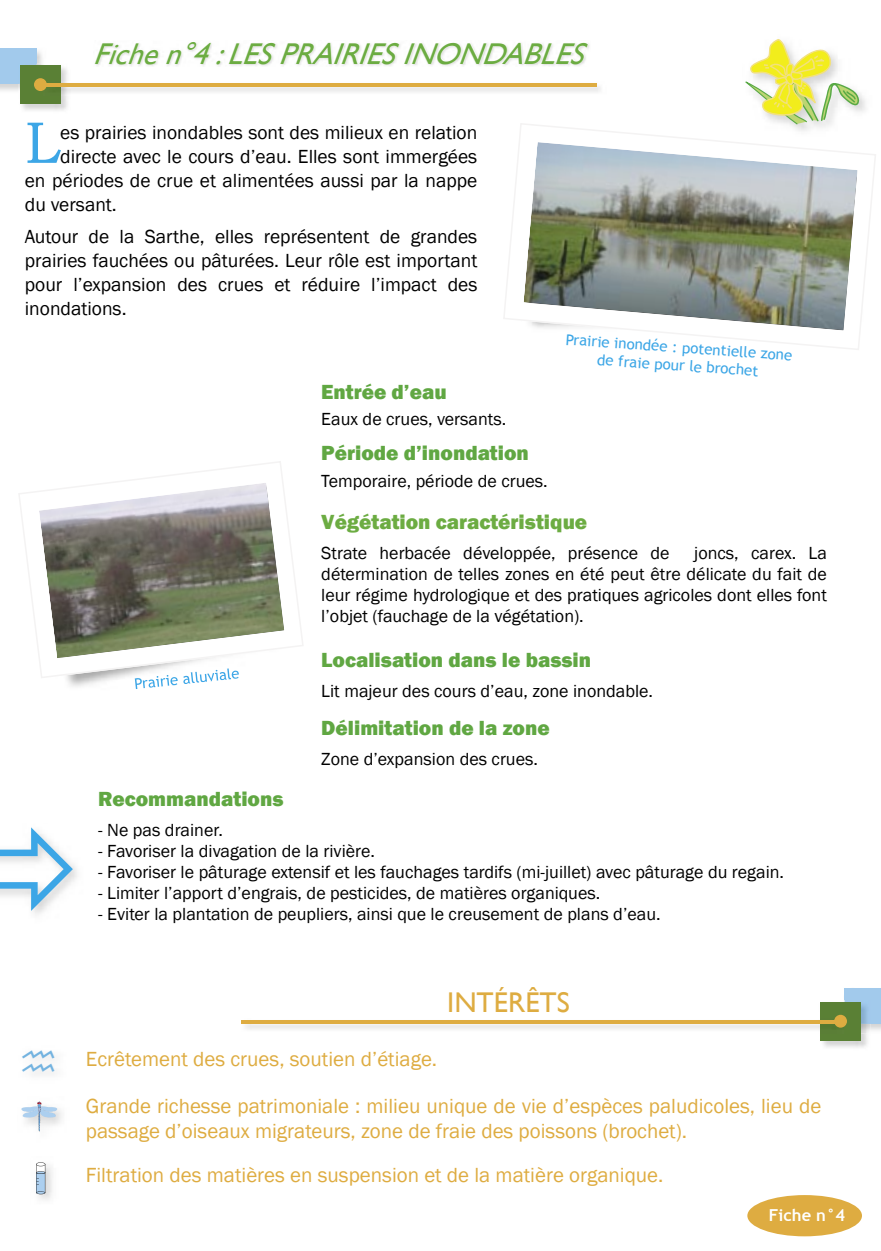
<style>
.page{position:relative;width:881px;height:1251px;background:#fff}
.page>*{position:absolute;margin:0;border:0;box-sizing:border-box;transform-origin:0 0}
.t1{font:58.95px "Bookman Old Style";color:#3ca6e6}
.t2{font:italic 30px "Gill Sans";color:#6cac42}
.t3{font:28.5px "Gill Sans";color:#deac41}
.t4{font:21px/25.5px "Franklin Gothic";color:#deac41}
.t5{font:800 21px "Franklin Gothic";color:#60a742}
.t6{font:800 21px "Franklin Gothic";color:#6cac42}
.t7{font:19.5px/24px "Franklin Gothic";color:#000;text-align:justify}
.t8{font:18px/21px "Franklin Gothic";color:#000;text-align:justify}
.t9{font:700 16.5px "Trebuchet MS";color:#fff}
.t10{font:15px/18px "Trebuchet MS";color:#3ca6e6;text-align:center}
</style>
<div class="page">
<img style="left:96px;top:43px;width:493px;height:23px">
<svg style="left:96px;top:43px;width:62px;height:21px"></svg>
<svg style="left:165px;top:43px;width:423px;height:23px"></svg>
<svg style="left:22px;top:1101px;width:35px;height:30px"></svg>
<img style="left:36px;top:1163px;width:16px;height:37px">
<svg style="left:36px;top:1162px;width:9px;height:31px"></svg>
<div style="left:844px;top:988px;width:36px;height:35px;background:#a2caec"></div>
<img style="left:820px;top:1033px;width:48px;height:15px">
<img style="left:860px;top:1023px;width:10px;height:10px">
<img style="left:844px;top:1000px;width:23px;height:23px">
<div style="left:820px;top:1001px;width:40px;height:39px;background:#5a8035"></div>
<img style="left:241px;top:1023px;width:577px;height:7px">
<svg style="left:818px;top:1023px;width:2px;height:7px"></svg>
<img style="left:820px;top:1023px;width:23px;height:5px">
<hr style="left:241px;top:1020px;width:593px;height:3px;background:#deac41">
<img style="left:0;top:48px;width:42px;height:43px">
<div style="left:0;top:48px;width:36px;height:36px;background:#a2caec"></div>
<img style="left:22px;top:67px;width:46px;height:44px">
<img style="left:19px;top:64px;width:24px;height:27px">
<img style="left:19px;top:64px;width:17px;height:20px">
<div style="left:20px;top:65px;width:41px;height:39px;background:#5a8035"></div>
<img style="left:47px;top:82px;width:554px;height:14px">
<hr style="left:45px;top:83px;width:551px;height:3px;background:#deac41">
<svg style="left:34px;top:78px;width:13px;height:13px"></svg>
<img style="left:107px;top:678px;width:131px;height:12px">
<svg style="left:19px;top:461px;width:284px;height:217px"></svg>
<img style="left:39px;top:482px;width:245px;height:176px">
<svg style="left:503px;top:123px;width:372px;height:227px"></svg>
<img style="left:523px;top:142px;width:334px;height:188px">
<svg style="left:833px;top:1014px;width:13px;height:13px"></svg>
<img style="left:742px;top:93px;width:129px;height:44px">
<svg style="left:744px;top:39px;width:115px;height:86px"></svg>
<div style="left:747px;top:1194px;width:114px;height:41px;background:#deac41;border-radius:50%"></div>
<svg style="left:0;top:828px;width:73px;height:82px"></svg>
<svg style="left:23px;top:1051px;width:31px;height:20px"></svg>
<h2 class="t2" style="left:93px;top:36px;width:504px">Fichen°4:LESPRAIRIESINONDABLES</h2>
<h1 class="t1" style="left:25px;top:104px;width:37px">L</h1>
<p class="t7" style="left:60px;top:121px;width:418px">es prairies inondables sont des milieux en relation</p>
<p class="t7" style="left:60px;top:145px;width:418px">directe avec le cours d’eau. Elles sont immergées</p>
<p class="t7" style="left:25px;top:169px;width:454px">en périodes de crue et alimentées aussi par la nappe</p>
<p class="t7" style="left:25px;top:193px;width:93px">du versant.</p>
<p class="t7" style="left:25px;top:225px;width:454px">Autour de la Sarthe, elles représentent de grandes prairies fauchées ou pâturées. Leur rôle est important pour l’expansion des crues et réduire l’impact des inondations.</p>
<p class="t10" style="left:566px;top:330px;width:228px;rotate:4deg">Prairie inondée : potentielle zone de fraie pour le brochet</p>
<p class="t5" style="left:321px;top:378px;width:127px">Entrée d’eau</p>
<p class="t8" style="left:321px;top:409px;width:186px">Eaux de crues, versants.</p>
<p class="t5" style="left:321px;top:439px;width:209px">Période d’inondation</p>
<p class="t8" style="left:321px;top:470px;width:228px">Temporaire, période de crues.</p>
<p class="t6" style="left:321px;top:508px;width:267px">Végétation caractéristique</p>
<p class="t8" style="left:321px;top:542px;width:349px">Strate herbacée développée, présence de</p>
<p class="t8" style="left:321px;top:542px;width:507px;text-indent:373px">joncs, carex. La détermination de telles zones en été peut être délicate du fait de leur régime hydrologique et des pratiques agricoles dont elles font l’objet (fauchage de la végétation).</p>
<p class="t5" style="left:321px;top:646px;width:271px">Localisation dans le bassin</p>
<p class="t8" style="left:321px;top:680px;width:333px">Lit majeur des cours d’eau, zone inondable.</p>
<p class="t5" style="left:321px;top:714px;width:230px">Délimitation de la zone</p>
<p class="t8" style="left:321px;top:748px;width:218px">Zone d’expansion des crues.</p>
<p class="t5" style="left:98px;top:785px;width:187px">Recommandations</p>
<p class="t8" style="left:98px;top:819px;width:126px">- Ne pas drainer.</p>
<p class="t8" style="left:98px;top:840px;width:278px">- Favoriser la divagation de la rivière.</p>
<p class="t8" style="left:98px;top:861px;width:687px">- Favoriser le pâturage extensif et les fauchages tardifs (mi-juillet) avec pâturage du regain.</p>
<p class="t8" style="left:98px;top:882px;width:503px">- Limiter l’apport d’engrais, de pesticides, de matières organiques.</p>
<p class="t8" style="left:98px;top:903px;width:563px">- Eviter la plantation de peupliers, ainsi que le creusement de plans d’eau.</p>
<h3 class="t3" style="left:447px;top:985px;width:124px">INTÉRÊTS</h3>
<p class="t4" style="left:86px;top:1046px;width:353px">Ecrêtement des crues, soutien d’étiage.</p>
<p class="t4" style="left:86px;top:1092px;width:736px">Grande richesse patrimoniale : milieu unique de vie d’espèces paludicoles, lieu de passage d’oiseaux migrateurs, zone de fraie des poissons (brochet).</p>
<p class="t4" style="left:86px;top:1162px;width:578px">Filtration des matières en suspension et de la matière organique.</p>
<p class="t9" style="left:768px;top:1203px;width:78px">Fiche n°4</p>
</div>
